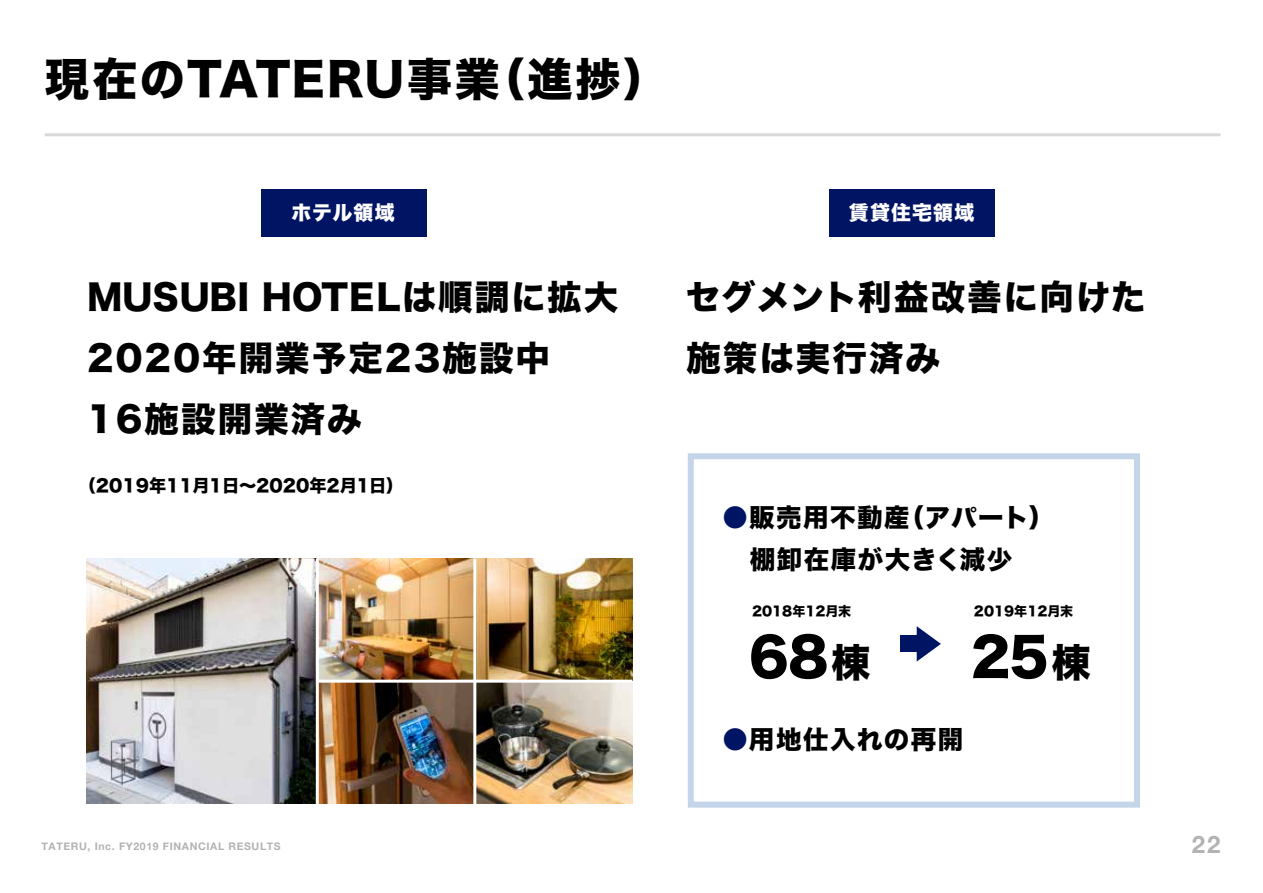
<style>
.page{position:relative;width:1263px;height:893px;background:#fff}
.page>*{position:absolute;margin:0;border:0;box-sizing:border-box;transform-origin:0 0}
.t1{font:51.9px "Hira Kaku Std W8";color:#000}
.t2{font:45px "Hira Kaku Std W8";letter-spacing:.055em;color:#000}
.t3{font:34.5px/60.6px "Hira Kaku Std W8";letter-spacing:.06em;color:#000}
.t4{font:25.5px/42px "Hira Kaku Std W8";letter-spacing:.06em;color:#000}
.t5{font:700 24px "Helvetica Neue";color:#b3b3b3}
.t6{font:19.95px "Hira Kaku Std W8";letter-spacing:.06em;color:#fff}
.t7{font:17.25px "Hira Kaku Std W8";color:#000}
.t8{font:13.05px "Hira Kaku Std W8";color:#000}
.t9{font:700 10.5px "Helvetica Neue";letter-spacing:.06em;color:#b3b3b3}
.s1{color:#001464}
.s2{font-size:38.85px}
</style>
<div class="page">
<img style="left:87px;top:558px;width:545px;height:246px">
<hr style="left:45px;top:133px;width:1175px;height:3px;background:#d9d9d9">
<hr style="left:316px;top:558px;width:3px;height:246px;background:#fff">
<hr style="left:317px;top:680px;width:315px;height:3px;background:#fff">
<hr style="left:473px;top:558px;width:3px;height:246px;background:#fff">
<div style="left:900px;top:636px;width:23px;height:16px;background:#001464"></div>
<svg style="left:917px;top:626px;width:24px;height:36px"></svg>
<div style="left:261px;top:189px;width:165px;height:47px;background:#001464"></div>
<div style="left:830px;top:189px;width:165px;height:47px;background:#001464"></div>
<div style="left:688px;top:453px;width:452px;height:355px;border:6px solid #c4d5e9"></div>
<h2 class="t2" style="left:45px;top:54px;width:625px">現在のTATERU事業（進捗）</h2>
<p class="t6" style="left:291px;top:201px;width:105px">ホテル領域</p>
<p class="t6" style="left:849px;top:201px;width:127px">賃貸住宅領域</p>
<p class="t3" style="left:87px;top:268px;width:532px">MUSUBI HOTELは順調に拡大<br>2020年開業予定23施設中<br>16施設開業済み</p>
<p class="t3" style="left:686px;top:268px;width:461px">セグメント利益改善に向けた施策は実行済み</p>
<p class="t7" style="left:79px;top:476px;width:326px">（2019年11月1日～2020年2月1日）</p>
<p class="t4" style="left:722px;top:497px;width:333px"><span class="s1">●</span>販売用不動産（アパート）　棚卸在庫が大きく減少</p>
<p class="t8" style="left:752px;top:604px;width:101px">2018年12月末</p>
<p class="t8" style="left:974px;top:604px;width:101px">2019年12月末</p>
<h1 class="t1" style="left:749px;top:628px;width:123px">68<span class="s2">棟</span></h1>
<h1 class="t1" style="left:971px;top:628px;width:122px">25<span class="s2">棟</span></h1>
<p class="t4" style="left:722px;top:719px;width:242px"><span class="s1">●</span>用地仕入れの再開</p>
<p class="t9" style="left:42px;top:838px;width:241px">TATERU, Inc. FY2019 FINANCIAL RESULTS</p>
<p class="t5" style="left:1192px;top:825px;width:30px">22</p>
</div>
